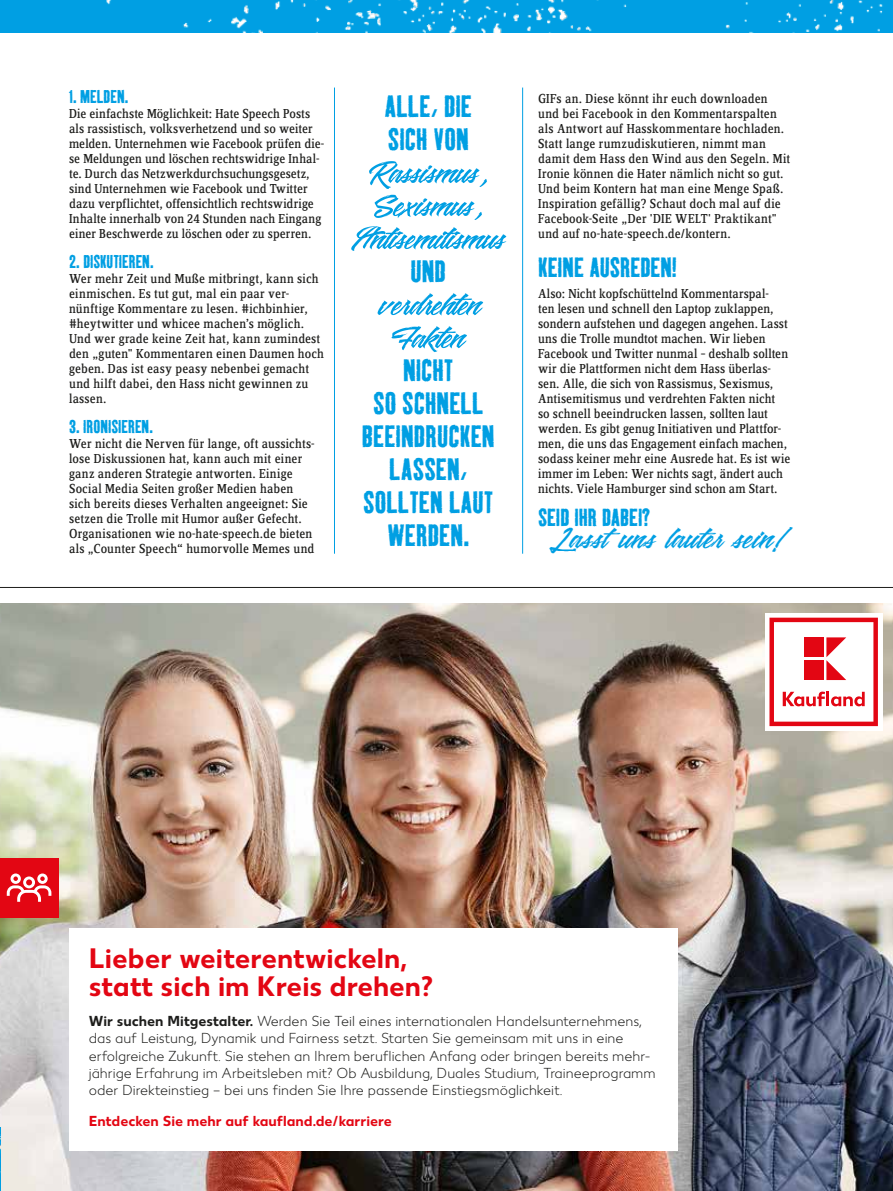
<style>
.page{position:relative;width:893px;height:1191px;background:#fff}
.page>*{position:absolute;margin:0;border:0;box-sizing:border-box;transform-origin:0 0}
.t1{font:51px "Washington Basketball";color:#009fe3}
.t2{font:48px "Washington Basketball";letter-spacing:.025em;color:#009fe3}
.t3{font:30px/33px "Kipp No 3";color:#009fe3}
.t4{font:700 28.05px/28px "Kaufland";color:#e30613}
.t5{font:27px "Kipp No 3";letter-spacing:-.01em;color:#009fe3}
.t6{font:24px "Kipp No 3";letter-spacing:-.005em;color:#009fe3}
.t7{font:18px "Kipp No 3";letter-spacing:-.005em;color:#009fe3}
.t8{font:300 14.4px/17.4px "Kaufland";color:#1d1d1b}
.t9{font:700 14.4px "Kaufland";color:#e30613}
.t10{font:13.5px/15px "Zine Serif Dis";letter-spacing:.005em;color:#1d1d1b}
.s1{font-weight:700}
</style>
<div class="page">
<img style="left:0;top:603px;width:893px;height:588px">
<div style="left:69px;top:928px;width:608px;height:222px;background:#fff"></div>
<div style="left:0;top:858px;width:59px;height:60px;background:#e30613"></div>
<svg style="left:7px;top:873px;width:44px;height:28px"></svg>
<div style="left:765px;top:613px;width:117px;height:117px;background:#fff"></div>
<svg style="left:769px;top:617px;width:109px;height:109px"></svg>
<hr style="left:826px;top:692px;width:3px;height:14px;background:#e30613">
<img style="left:0;top:1127px;width:1px;height:64px">
<img style="left:0;top:0;width:893px;height:33px">
<hr style="left:334px;top:88px;width:1px;height:466px;background:#009fe3">
<hr style="left:522px;top:88px;width:1px;height:466px;background:#009fe3">
<hr style="left:0;top:587px;width:893px;height:1px;background:#1d1d1b">
<h3 class="t7" style="left:69px;top:85px;width:61px">1. MELDEN.</h3>
<p class="t10" style="left:69px;top:106px;width:257px">Die einfachste Möglichkeit: Hate Speech Posts als rassistisch, volksverhetzend und so weiter melden. Unternehmen wie Facebook prüfen die&shy;se Meldungen und löschen rechtswidrige Inhal&shy;te. Durch das Netzwerkdurchsuchungsgesetz, sind Unternehmen wie Facebook und Twitter dazu verpflichtet, offensichtlich rechtswidrige Inhalte innerhalb von 24 Stunden nach Eingang einer Beschwerde zu löschen oder zu sperren.</p>
<h3 class="t7" style="left:69px;top:250px;width:86px">2. DISKUTIEREN.</h3>
<p class="t10" style="left:69px;top:271px;width:257px">Wer mehr Zeit und Muße mitbringt, kann sich einmischen. Es tut gut, mal ein paar ver&shy;nünftige Kommentare zu lesen. #ichbinhier, #heytwitter und whicee machen’s möglich.<br>Und wer grade keine Zeit hat, kann zumindest den „guten" Kommentaren einen Daumen hoch geben. Das ist easy peasy nebenbei gemacht und hilft dabei, den Hass nicht gewinnen zu lassen.</p>
<h3 class="t7" style="left:69px;top:415px;width:85px">3. IRONISIEREN.</h3>
<p class="t10" style="left:69px;top:436px;width:247px">Wer nicht die Nerven für lange, oft aussichts&shy;lose Diskussionen hat, kann auch mit einer ganz anderen Strategie antworten. Einige Social Media Seiten großer Medien haben sich bereits dieses Verhalten angeeignet: Sie setzen die Trolle mit Humor außer Gefecht.<br>Organisationen wie no-hate-speech.de bieten als „Counter Speech“ humorvolle Memes und</p>
<h3 class="t3" style="left:384px;top:88px;width:89px">ALLE, DIE<br>SICH VON</h3>
<h1 class="t1" style="left:369px;top:135px;width:120px">Rassismus,</h1>
<h1 class="t1" style="left:374px;top:168px;width:110px">Sexismus,</h1>
<h1 class="t1" style="left:351px;top:201px;width:157px">Antisemitismus</h1>
<h3 class="t3" style="left:411px;top:253px;width:37px">UND</h3>
<h1 class="t1" style="left:381px;top:267px;width:103px">verdrehten</h1>
<h1 class="t1" style="left:391px;top:300px;width:76px">Fakten</h1>
<h3 class="t3" style="left:362px;top:352px;width:134px;text-align:center">NICHT<br>SO SCHNELL<br>BEEINDRUCKEN<br>LASSEN,<br>SOLLTEN LAUT<br>WERDEN.</h3>
<p class="t10" style="left:538px;top:91px;width:254px">GIFs an. Diese könnt ihr euch downloaden und bei Facebook in den Kommentarspalten als Antwort auf Hasskommentare hochladen.<br>Statt lange rumzudiskutieren, nimmt man damit dem Hass den Wind aus den Segeln. Mit Ironie können die Hater nämlich nicht so gut.<br>Und beim Kontern hat man eine Menge Spaß.<br>Inspiration gefällig? Schaut doch mal auf die Facebook-Seite „Der 'DIE WELT' Praktikant" und auf no-hate-speech.de/kontern.</p>
<h3 class="t5" style="left:538px;top:250px;width:140px">KEINE AUSREDEN!</h3>
<p class="t10" style="left:538px;top:286px;width:254px">Also: Nicht kopfschüttelnd Kommentarspal-<br>ten lesen und schnell den Laptop zuklappen, sondern aufstehen und dagegen angehen. Lasst uns die Trolle mundtot machen. Wir lieben Facebook und Twitter nunmal – deshalb sollten wir die Plattformen nicht dem Hass überlas&shy;sen. Alle, die sich von Rassismus, Sexismus, Antisemitismus und verdrehten Fakten nicht<br>so schnell beeindrucken lassen, sollten laut werden. Es gibt genug Initiativen und Plattfor&shy;men, die uns das Engagement einfach machen, sodass keiner mehr eine Ausrede hat. Es ist wie immer im Leben: Wer nichts sagt, ändert auch nichts. Viele Hamburger sind schon am Start.</p>
<h3 class="t6" style="left:538px;top:502px;width:114px">SEID IHR DABEI?</h3>
<h2 class="t2" style="left:548px;top:504px;width:246px">Lasst uns lauter sein!</h2>
<h3 class="t4" style="left:89px;top:944px;width:346px">Lieber weiterentwickeln, statt sich im Kreis drehen?</h3>
<p class="t8" style="left:89px;top:1012px;width:568px"><span class="s1">Wir suchen Mitgestalter.</span> Werden Sie Teil eines internationalen Handelsunternehmens, das auf Leistung, Dynamik und Fairness setzt. Starten Sie gemeinsam mit uns in eine erfolgreiche Zukunft. Sie stehen an Ihrem beruflichen Anfang oder bringen bereits mehr&shy;jährige Erfahrung im Arbeitsleben mit? Ob Ausbildung, Duales Studium, Traineeprogramm oder Direkteinstieg – bei uns finden Sie Ihre passende Einstiegsmöglichkeit.</p>
<p class="t9" style="left:89px;top:1112px;width:304px">Entdecken Sie mehr auf kaufland.de/karriere</p>
</div>
